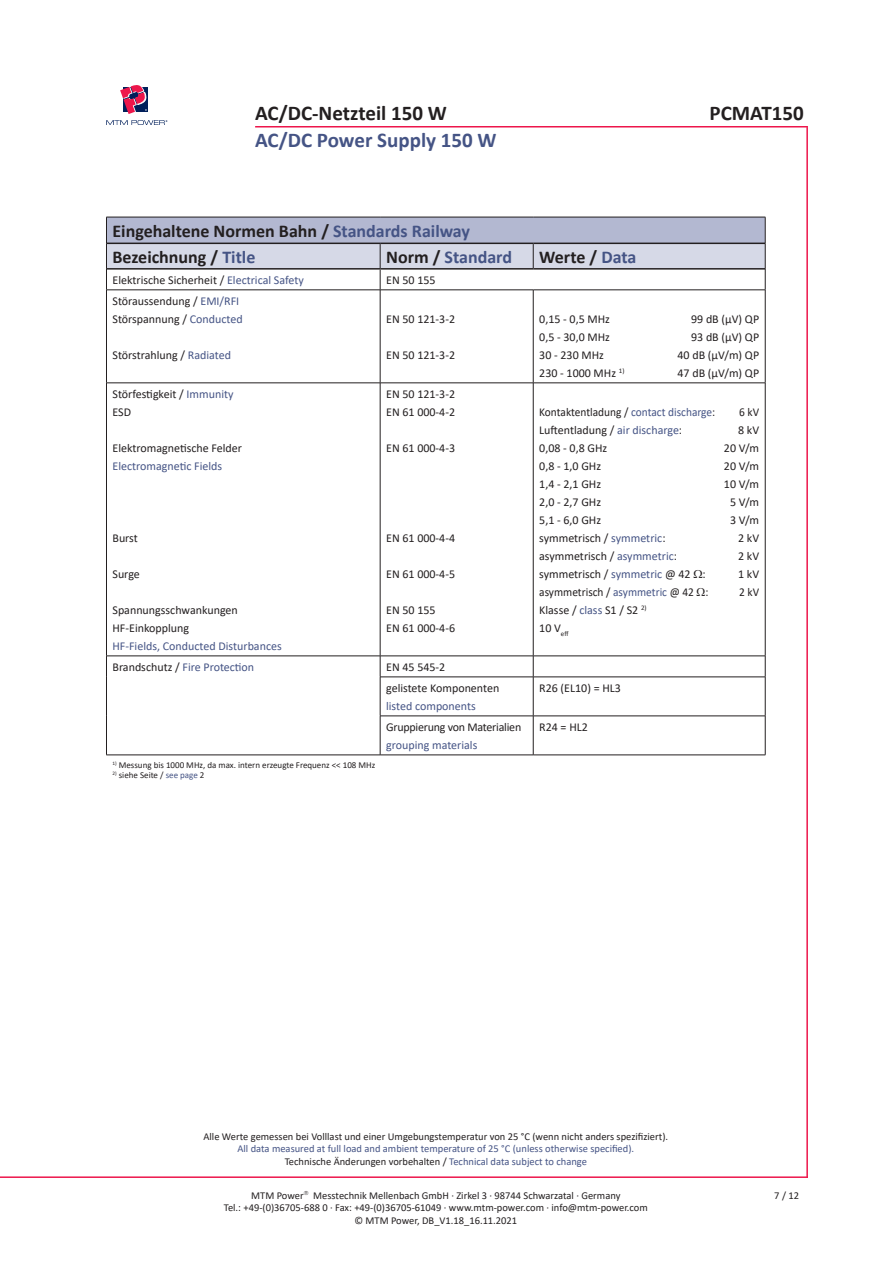
<style>
.page{position:relative;width:893px;height:1263px;background:#fff}
.page>*{position:absolute;margin:0;border:0;box-sizing:border-box;transform-origin:0 0}
.t1{font:700 21px "Calibri";color:#231f20}
.t2{font:700 21px "Calibri";color:#455485}
.t3{font:700 18px "Calibri";color:#231f20}
.t4{font:700 18px "Calibri";color:#455485}
.t5{font:12px "Calibri";color:#231f20}
.t6{font:12px "Calibri";color:#455485}
.t7{font:12px "Calibri";color:#231f20;scale:.95 1}
.t8{font:12px/18px "Calibri";letter-spacing:-.02em;color:#231f20}
.t9{font:10.5px/12.6px "Calibri";color:#231f20;text-align:center}
.t10{font:10.5px/12.6px "Calibri";color:#455485;text-align:center}
.t11{font:9px "Calibri";color:#231f20}
.s1{color:#455485}
.s2{color:#231f20}
</style>
<div class="page">
<hr style="left:806px;top:127px;width:2px;height:1051px;background:#ed164b">
<hr style="left:0;top:1176px;width:808px;height:2px;background:#ed164b">
<hr style="left:255px;top:126px;width:553px;height:1px;background:#ed164b">
<svg style="left:106px;top:85px;width:61px;height:40px"></svg>
<hr style="left:106px;top:290px;width:274px;height:1px;background:#231f20">
<hr style="left:380px;top:290px;width:153px;height:1px;background:#231f20">
<hr style="left:380px;top:290px;width:1px;height:93px;background:#231f20">
<hr style="left:533px;top:290px;width:232px;height:1px;background:#231f20">
<hr style="left:533px;top:290px;width:1px;height:93px;background:#231f20">
<hr style="left:765px;top:290px;width:1px;height:93px;background:#231f20">
<hr style="left:106px;top:383px;width:274px;height:1px;background:#231f20">
<hr style="left:380px;top:383px;width:153px;height:1px;background:#231f20">
<hr style="left:380px;top:383px;width:1px;height:273px;background:#231f20">
<hr style="left:533px;top:383px;width:232px;height:1px;background:#231f20">
<hr style="left:533px;top:383px;width:1px;height:273px;background:#231f20">
<hr style="left:765px;top:383px;width:1px;height:273px;background:#231f20">
<hr style="left:106px;top:656px;width:274px;height:1px;background:#231f20">
<hr style="left:380px;top:656px;width:153px;height:1px;background:#231f20">
<svg style="left:380px;top:656px;width:1px;height:21px"></svg>
<hr style="left:533px;top:656px;width:232px;height:1px;background:#231f20">
<svg style="left:533px;top:656px;width:1px;height:21px"></svg>
<svg style="left:765px;top:656px;width:1px;height:21px"></svg>
<hr style="left:380px;top:677px;width:153px;height:1px;background:#231f20">
<hr style="left:380px;top:677px;width:1px;height:39px;background:#231f20">
<hr style="left:533px;top:677px;width:232px;height:1px;background:#231f20">
<hr style="left:533px;top:677px;width:1px;height:39px;background:#231f20">
<hr style="left:765px;top:677px;width:1px;height:39px;background:#231f20">
<hr style="left:380px;top:716px;width:153px;height:1px;background:#231f20">
<hr style="left:380px;top:716px;width:1px;height:39px;background:#231f20">
<hr style="left:533px;top:716px;width:232px;height:1px;background:#231f20">
<hr style="left:533px;top:716px;width:1px;height:39px;background:#231f20">
<hr style="left:765px;top:716px;width:1px;height:39px;background:#231f20">
<hr style="left:106px;top:755px;width:274px;height:1px;background:#231f20">
<hr style="left:380px;top:755px;width:153px;height:1px;background:#231f20">
<hr style="left:533px;top:755px;width:232px;height:1px;background:#231f20">
<svg style="left:106px;top:217px;width:660px;height:73px"></svg>
<hr style="left:106px;top:290px;width:1px;height:93px;background:#231f20">
<hr style="left:106px;top:383px;width:1px;height:273px;background:#231f20">
<svg style="left:106px;top:656px;width:1px;height:21px"></svg>
<hr style="left:106px;top:677px;width:1px;height:39px;background:#231f20">
<hr style="left:106px;top:716px;width:1px;height:39px;background:#231f20">
<hr style="left:107px;top:268px;width:273px;height:2px;background:#231f20">
<hr style="left:380px;top:268px;width:153px;height:2px;background:#231f20">
<hr style="left:533px;top:268px;width:232px;height:2px;background:#231f20">
<hr style="left:107px;top:243px;width:273px;height:1px;background:#231f20">
<hr style="left:380px;top:243px;width:153px;height:1px;background:#231f20">
<hr style="left:533px;top:243px;width:232px;height:1px;background:#231f20">
<p class="t1" style="left:255px;top:98px;width:193px">AC/DC-Netzteil 150 W</p>
<p class="t1" style="left:710px;top:98px;width:96px">PCMAT150</p>
<p class="t2" style="left:255px;top:125px;width:243px">AC/DC Power Supply 150 W</p>
<p class="t3" style="left:112px;top:218px;width:359px">Eingehaltene Normen Bahn / <span class="s1">Standards Railway</span></p>
<p class="t3" style="left:112px;top:244px;width:144px">Bezeichnung / <span class="s1">Title</span></p>
<p class="t4" style="left:386px;top:244px;width:127px"><span class="s2">Norm /</span> Standard</p>
<p class="t3" style="left:539px;top:244px;width:99px">Werte / <span class="s1">Data</span></p>
<p class="t5" style="left:112px;top:271px;width:193px">Elektrische Sicherheit / <span class="s1">Electrical Safety</span></p>
<p class="t5" style="left:386px;top:271px;width:51px">EN 50 155</p>
<p class="t5" style="left:112px;top:292px;width:128px">Störaussendung / <span class="s1">EMI/RFI</span></p>
<p class="t5" style="left:112px;top:310px;width:132px">Störspannung / <span class="s1">Conducted</span></p>
<p class="t5" style="left:112px;top:346px;width:120px">Störstrahlung / <span class="s1">Radiated</span></p>
<p class="t5" style="left:539px;top:310px;width:72px">0,15 - 0,5 MHz</p>
<p class="t5" style="left:691px;top:310px;width:70px">99 dB (µV) QP</p>
<p class="t5" style="left:539px;top:328px;width:72px">0,5 - 30,0 MHz</p>
<p class="t5" style="left:691px;top:328px;width:70px">93 dB (µV) QP</p>
<p class="t5" style="left:539px;top:346px;width:66px">30 - 230 MHz</p>
<p class="t5" style="left:677px;top:346px;width:83px">40 dB (µV/m) QP</p>
<p class="t5" style="left:539px;top:364px;width:87px">230 - 1000 MHz <sup>1)</sup></p>
<p class="t5" style="left:677px;top:364px;width:83px">47 dB (µV/m) QP</p>
<p class="t5" style="left:386px;top:310px;width:70px">EN 50 121-3-2</p>
<p class="t5" style="left:386px;top:346px;width:70px">EN 50 121-3-2</p>
<p class="t5" style="left:112px;top:385px;width:123px">Störfestigkeit / <span class="s1">Immunity</span></p>
<p class="t5" style="left:112px;top:403px;width:20px">ESD</p>
<p class="t5" style="left:112px;top:439px;width:131px">Elektromagnetische Felder</p>
<p class="t6" style="left:112px;top:457px;width:111px">Electromagnetic Fields</p>
<p class="t5" style="left:112px;top:529px;width:27px">Burst</p>
<p class="t5" style="left:112px;top:565px;width:29px">Surge</p>
<p class="t5" style="left:112px;top:601px;width:127px">Spannungsschwankungen</p>
<p class="t5" style="left:112px;top:619px;width:78px">HF-Einkopplung</p>
<p class="t6" style="left:112px;top:637px;width:171px">HF-Fields, Conducted Disturbances</p>
<p class="t5" style="left:386px;top:385px;width:70px">EN 50 121-3-2</p>
<p class="t5" style="left:386px;top:403px;width:70px">EN 61 000-4-2</p>
<p class="t5" style="left:386px;top:439px;width:70px">EN 61 000-4-3</p>
<p class="t5" style="left:386px;top:529px;width:70px">EN 61 000-4-4</p>
<p class="t5" style="left:386px;top:565px;width:70px">EN 61 000-4-5</p>
<p class="t5" style="left:386px;top:601px;width:51px">EN 50 155</p>
<p class="t5" style="left:386px;top:619px;width:70px">EN 61 000-4-6</p>
<p class="t6" style="left:112px;top:658px;width:143px"><span class="s2">Brandschutz /</span> Fire Protection</p>
<p class="t5" style="left:386px;top:658px;width:61px">EN 45 545-2</p>
<p class="t5" style="left:386px;top:679px;width:115px">gelistete Komponenten</p>
<p class="t6" style="left:386px;top:697px;width:91px">listed components</p>
<p class="t7" style="left:539px;top:403px;width:187px">Kontaktentladung / <span class="s1">contact discharge</span>:</p>
<p class="t7" style="left:739px;top:403px;width:23px">6 kV</p>
<p class="t5" style="left:539px;top:421px;width:144px">Luftentladung / <span class="s1">air discharge</span>:</p>
<p class="t5" style="left:738px;top:421px;width:23px">8 kV</p>
<p class="t5" style="left:539px;top:439px;width:70px">0,08 - 0,8 GHz</p>
<p class="t5" style="left:724px;top:439px;width:37px">20 V/m</p>
<p class="t5" style="left:539px;top:457px;width:63px">0,8 - 1,0 GHz</p>
<p class="t5" style="left:724px;top:457px;width:37px">20 V/m</p>
<p class="t5" style="left:539px;top:475px;width:63px">1,4 - 2,1 GHz</p>
<p class="t5" style="left:724px;top:475px;width:37px">10 V/m</p>
<p class="t5" style="left:539px;top:493px;width:63px">2,0 - 2,7 GHz</p>
<p class="t5" style="left:730px;top:493px;width:31px">5 V/m</p>
<p class="t5" style="left:539px;top:511px;width:63px">5,1 - 6,0 GHz</p>
<p class="t5" style="left:730px;top:511px;width:31px">3 V/m</p>
<p class="t5" style="left:539px;top:529px;width:128px">symmetrisch / <span class="s1">symmetric</span>:</p>
<p class="t5" style="left:738px;top:529px;width:23px">2 kV</p>
<p class="t5" style="left:539px;top:547px;width:139px">asymmetrisch / <span class="s1">asymmetric</span>:</p>
<p class="t5" style="left:738px;top:547px;width:23px">2 kV</p>
<p class="t5" style="left:539px;top:565px;width:168px">symmetrisch / <span class="s1">symmetric</span> @ 42 :</p>
<p class="t5" style="left:738px;top:565px;width:23px">1 kV</p>
<p class="t7" style="left:539px;top:583px;width:180px">asymmetrisch / <span class="s1">asymmetric</span> @ 42 :</p>
<p class="t7" style="left:739px;top:583px;width:23px">2 kV</p>
<p class="t5" style="left:539px;top:601px;width:109px">Klasse / <span class="s1">class</span> S1 / S2 <sup>2)</sup></p>
<p class="t5" style="left:539px;top:619px;width:31px">10 V<sub>eff</sub></p>
<p class="t5" style="left:539px;top:679px;width:83px">R26 (EL10) = HL3</p>
<p class="t11" style="left:112px;top:758px;width:264px"><sup>1)</sup> Messung bis 1000 MHz, da max. intern erzeugte Frequenz &lt;&lt; 108 MHz</p>
<p class="t11" style="left:112px;top:769px;width:93px"><sup>2)</sup> siehe Seite / <span class="s1">see page</span> 2</p>
<p class="t8" style="left:386px;top:718px;width:137px">Gruppierung von Materialien <span class="s1">grouping materials</span></p>
<p class="t5" style="left:539px;top:718px;width:50px">R24 = HL2</p>
<p class="t9" style="left:203px;top:1129px;width:466px">Alle Werte gemessen bei Volllast und einer Umgebungstemperatur von 25 °C (wenn nicht anders spezifiziert).</p>
<p class="t10" style="left:237px;top:1142px;width:398px">All data measured at full load and ambient temperature of 25 °C (unless otherwise specified).<br><span class="s2">Technische Änderungen vorbehalten /</span> Technical data subject to change</p>
<p class="t9" style="left:224px;top:1188px;width:426px">MTM Power➔ Messtechnik Mellenbach GmbH · Zirkel 3 · 98744 Schwarzatal · Germany<br>Tel.: +49-(0)36705-688 0 · Fax: +49-(0)36705-61049 · www.mtm-power.com · info@mtm-power.com © MTM Power, DB_V1.18_16.11.2021</p>
<p class="t9" style="left:774px;top:1188px;width:26px">7 / 12</p>
</div>
